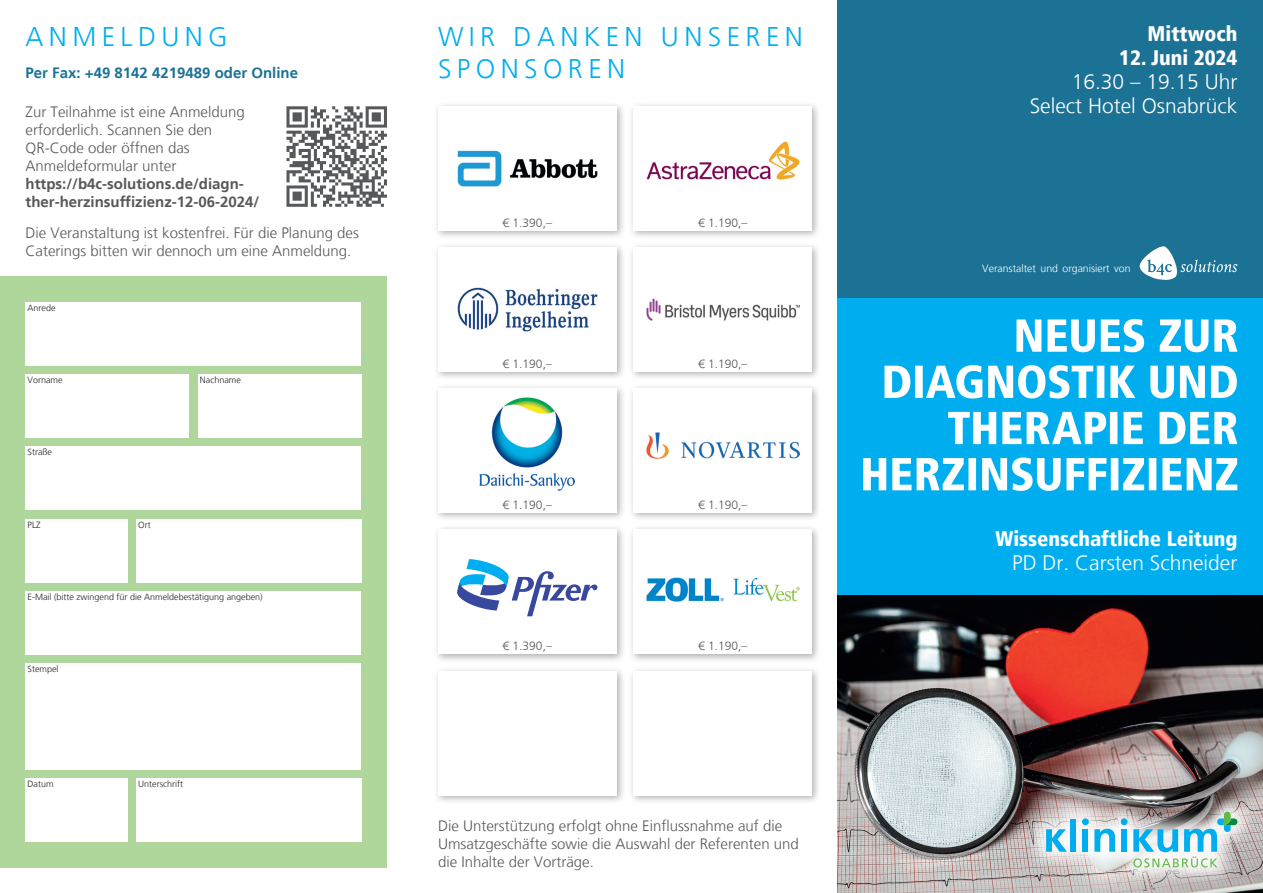
<style>
.page{position:relative;width:1263px;height:893px;background:#fff}
.page>*{position:absolute;margin:0;border:0;box-sizing:border-box;transform-origin:0 0}
.t1{font:300 27px/32.4px "Frutiger";letter-spacing:.2em;color:#00aeef}
.t2{font:300 21px/24px "Frutiger";color:#fff;text-align:right}
.t3{font:900 condensed 21px "Frutiger";color:#fff}
.t4{font:300 15px/18px "Frutiger";color:#57585a}
.t5{font:700 15px/18px "Frutiger";color:#57585a}
.t6{font:700 15px "Frutiger";color:#1b7295}
.t7{font:300 12px "Frutiger";color:#57585a}
.t8{font:300 10.5px "Frutiger";color:#fff}
.t9{font:300 9px "Frutiger";color:#231f20}
</style>
<div class="page">
<div style="left:838px;top:268px;width:425px;height:625px;background:#00aeef"></div>
<div style="left:838px;top:0;width:425px;height:298px;background:#1b7295"></div>
<img style="left:838px;top:595px;width:425px;height:298px">
<svg style="left:863px;top:457px;width:374px;height:34px"></svg>
<svg style="left:948px;top:412px;width:289px;height:32px"></svg>
<svg style="left:884px;top:365px;width:353px;height:33px"></svg>
<svg style="left:1016px;top:319px;width:221px;height:33px"></svg>
<svg style="left:1139px;top:246px;width:98px;height:34px"></svg>
<div style="left:0;top:276px;width:387px;height:591px;background:#afd79b"></div>
<div style="left:26px;top:302px;width:335px;height:64px;background:#fff"></div>
<div style="left:198px;top:374px;width:163px;height:64px;background:#fff"></div>
<div style="left:26px;top:374px;width:163px;height:64px;background:#fff"></div>
<div style="left:26px;top:446px;width:335px;height:64px;background:#fff"></div>
<div style="left:136px;top:519px;width:225px;height:63px;background:#fff"></div>
<div style="left:26px;top:519px;width:102px;height:63px;background:#fff"></div>
<div style="left:26px;top:591px;width:335px;height:64px;background:#fff"></div>
<div style="left:26px;top:663px;width:335px;height:107px;background:#fff"></div>
<div style="left:136px;top:778px;width:225px;height:64px;background:#fff"></div>
<div style="left:26px;top:778px;width:102px;height:64px;background:#fff"></div>
<div style="left:628px;top:101px;width:194px;height:139px;background:#231f20;opacity:.35"></div>
<div style="left:634px;top:106px;width:178px;height:124px;background:#fff"></div>
<img style="left:646px;top:141px;width:153px;height:38px">
<div style="left:433px;top:101px;width:193px;height:139px;background:#231f20;opacity:.35"></div>
<div style="left:438px;top:106px;width:179px;height:124px;background:#fff"></div>
<img style="left:457px;top:150px;width:140px;height:36px">
<div style="left:628px;top:383px;width:194px;height:139px;background:#231f20;opacity:.35"></div>
<div style="left:634px;top:389px;width:178px;height:124px;background:#fff"></div>
<img style="left:646px;top:433px;width:153px;height:26px">
<div style="left:433px;top:242px;width:193px;height:139px;background:#231f20;opacity:.35"></div>
<div style="left:438px;top:247px;width:179px;height:125px;background:#fff"></div>
<img style="left:457px;top:288px;width:140px;height:43px">
<div style="left:628px;top:242px;width:194px;height:139px;background:#231f20;opacity:.35"></div>
<div style="left:634px;top:247px;width:178px;height:125px;background:#fff"></div>
<img style="left:646px;top:299px;width:153px;height:21px">
<div style="left:433px;top:525px;width:193px;height:138px;background:#231f20;opacity:.35"></div>
<div style="left:438px;top:530px;width:179px;height:124px;background:#fff"></div>
<svg style="left:457px;top:559px;width:140px;height:57px"></svg>
<div style="left:628px;top:525px;width:194px;height:138px;background:#231f20;opacity:.35"></div>
<div style="left:634px;top:530px;width:178px;height:124px;background:#fff"></div>
<img style="left:646px;top:578px;width:153px;height:24px">
<div style="left:433px;top:383px;width:193px;height:139px;background:#231f20;opacity:.35"></div>
<div style="left:438px;top:389px;width:179px;height:124px;background:#fff"></div>
<img style="left:480px;top:398px;width:95px;height:93px">
<div style="left:628px;top:666px;width:194px;height:138px;background:#231f20;opacity:.35"></div>
<div style="left:634px;top:671px;width:178px;height:124px;background:#fff"></div>
<div style="left:433px;top:666px;width:193px;height:138px;background:#231f20;opacity:.35"></div>
<div style="left:438px;top:671px;width:179px;height:124px;background:#fff"></div>
<div style="left:1026px;top:792px;width:231px;height:95px;background:#fff;opacity:.9"></div>
<div style="left:1070px;top:819px;width:6px;height:33px;background:#00aeef"></div>
<div style="left:1082px;top:829px;width:6px;height:23px;background:#00aeef"></div>
<svg style="left:1094px;top:829px;width:21px;height:23px"></svg>
<div style="left:1121px;top:829px;width:6px;height:23px;background:#00aeef"></div>
<div style="left:1121px;top:818px;width:6px;height:7px;background:#00aeef;border-radius:50%"></div>
<div style="left:1082px;top:818px;width:7px;height:7px;background:#00aeef;border-radius:50%"></div>
<svg style="left:1133px;top:812px;width:104px;height:55px"></svg>
<svg style="left:1046px;top:829px;width:21px;height:23px"></svg>
<svg style="left:286px;top:106px;width:101px;height:101px"></svg>
<h1 class="t1" style="left:26px;top:21px;width:204px">Anmeldu ng</h1>
<p class="t6" style="left:26px;top:64px;width:274px">Per Fax: +49 8142 4219489 oder Online</p>
<p class="t4" style="left:26px;top:103px;width:221px">Zur Teilnahme ist eine Anmeldung erforderlich. Scannen Sie den<br>QR-Code oder öffnen das<br>Anmeldeformular unter</p>
<p class="t5" style="left:26px;top:175px;width:235px">https://b4c-solutions.de/diagn&shy;ther-herzinsuffizienz-12-06-2024/</p>
<p class="t4" style="left:26px;top:224px;width:335px">Die Veranstaltung ist kostenfrei. Für die Planung des<br>Caterings bitten wir dennoch um eine Anmeldung.</p>
<p class="t9" style="left:28px;top:303px;width:30px">Anrede</p>
<p class="t9" style="left:28px;top:375px;width:37px">Vorname</p>
<p class="t9" style="left:200px;top:375px;width:43px">Nachname</p>
<p class="t9" style="left:28px;top:447px;width:26px">Straße</p>
<p class="t9" style="left:28px;top:520px;width:14px">PLZ</p>
<p class="t9" style="left:138px;top:520px;width:14px">Ort</p>
<p class="t9" style="left:28px;top:592px;width:237px">E-Mail (bitte zwingend für die Anmeldebestätigung angeben)</p>
<p class="t9" style="left:28px;top:664px;width:32px">Stempel</p>
<p class="t9" style="left:28px;top:779px;width:28px">Datum</p>
<p class="t9" style="left:138px;top:779px;width:46px">Unterschrift</p>
<h1 class="t1" style="left:438px;top:21px;width:366px">Wir d anken u ns eren<br>Spo nso ren</h1>
<p class="t7" style="left:503px;top:216px;width:51px">€ 1.390,–</p>
<p class="t7" style="left:698px;top:216px;width:51px">€ 1.190,–</p>
<p class="t7" style="left:503px;top:357px;width:51px">€ 1.190,–</p>
<p class="t7" style="left:698px;top:357px;width:51px">€ 1.190,–</p>
<p class="t7" style="left:503px;top:498px;width:51px">€ 1.190,–</p>
<p class="t7" style="left:698px;top:498px;width:51px">€ 1.190,–</p>
<p class="t7" style="left:503px;top:639px;width:51px">€ 1.390,–</p>
<p class="t7" style="left:698px;top:639px;width:51px">€ 1.190,–</p>
<p class="t4" style="left:438px;top:817px;width:362px">Die Unterstützung erfolgt ohne Einflussnahme auf die<br>Umsatzgeschäfte sowie die Auswahl der Referenten und die Inhalte der Vorträge.</p>
<h2 class="t3" style="left:1147px;top:21px;width:91px">Mittwoch</h2>
<h2 class="t3" style="left:1119px;top:45px;width:120px">12. Juni 2024</h2>
<h2 class="t2" style="left:1030px;top:70px;width:209px">16.30 – 19.15 Uhr<br>Select Hotel Osnabrück</h2>
<p class="t8" style="left:982px;top:263px;width:150px">Veranstaltet und organisiert von</p>
<h2 class="t3" style="left:995px;top:526px;width:243px">Wissenschaftliche Leitung</h2>
<h2 class="t2" style="left:1012px;top:551px;width:227px">PD Dr. Carsten Schneider</h2>
</div>
